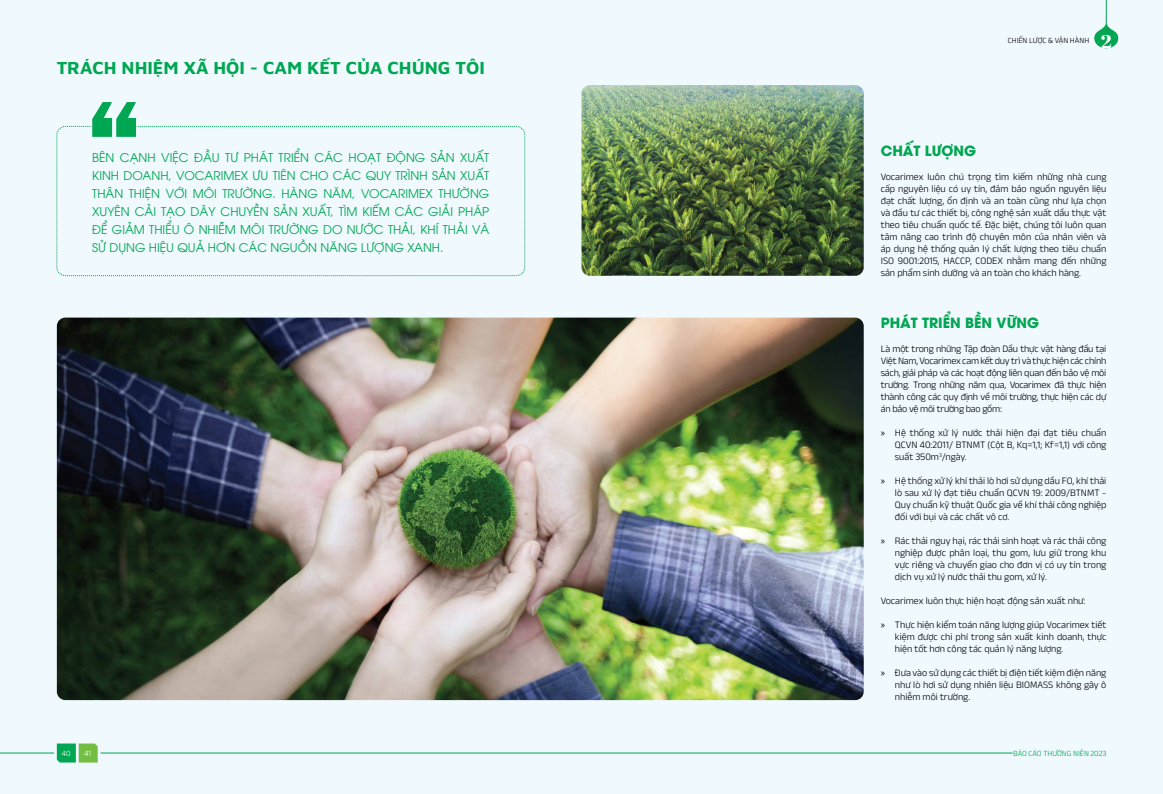
<style>
.page{position:relative;width:1163px;height:794px;background:#fff}
.page>*{position:absolute;margin:0;border:0;box-sizing:border-box;transform-origin:0 0}
.t1{font:19.8px "VL Abril Fatface Regular";color:#fff}
.t2{font:700 18px "Maven Pro";color:#00a651}
.t3{font:700 14px "UTM Avo";color:#00a651}
.t4{font:12px/18px "UTM Avo";color:#00a651;text-align:justify}
.t5{font:300 10px/12px "Anek Latin";color:#000;text-align:justify}
.t6{font:300 8px "Anek Latin";color:#00a651}
.t7{font:300 8px "Anek Latin";color:#000}
.t8{font:300 8px "Anek Latin";color:#fff}
.s1{font-family:"Myriad Pro";font-weight:400}
</style>
<div class="page">
<div style="left:0;top:0;width:1162px;height:794px;background:#eff9fe"></div>
<svg style="left:57px;top:102px;width:468px;height:174px"></svg>
<img style="left:57px;top:317px;width:806px;height:383px">
<img style="left:581px;top:85px;width:282px;height:191px">
<svg style="left:1094px;top:0;width:23px;height:48px"></svg>
<svg style="left:57px;top:743px;width:41px;height:19px"></svg>
<hr style="left:0;top:753px;width:54px;height:1px;background:#00a651">
<hr style="left:100px;top:753px;width:912px;height:1px;background:#00a651">
<h2 class="t2" style="left:57px;top:55px;width:429px">TRÁCH NHIỆM XÃ HỘI - CAM KẾT CỦA CHÚNG TÔI</h2>
<p class="t4" style="left:92px;top:147px;width:398px">BÊN CẠNH VIỆC ĐẦU TƯ PHÁT TRIỂN CÁC HOẠT ĐỘNG SẢN XUẤT KINH DOANH, VOCARIMEX ƯU TIÊN CHO CÁC QUY TRÌNH SẢN XUẤT THÂN THIỆN VỚI MÔI TRƯỜNG. HÀNG NĂM, VOCARIMEX THƯỜNG XUYÊN CẢI TẠO DÂY CHUYỀN SẢN XUẤT, TÌM KIẾM CÁC GIẢI PHÁP ĐỂ GIẢM THIỂU Ô NHIỄM MÔI TRƯỜNG DO NƯỚC THẢI, KHÍ THẢI VÀ SỬ DỤNG HIỆU QUẢ HƠN CÁC NGUỒN NĂNG LƯỢNG XANH.</p>
<p class="t7" style="left:1007px;top:35px;width:83px">CHIẾN LƯỢC &amp; VẬN HÀNH</p>
<h1 class="t1" style="left:1100px;top:26px;width:12px">2</h1>
<h3 class="t3" style="left:880px;top:139px;width:97px">CHẤT LƯỢNG</h3>
<p class="t5" style="left:880px;top:170px;width:227px">Vocarimex luôn chú trọng tìm kiếm những nhà cung cấp nguyên liệu có uy tín, đảm bảo nguồn nguyên liệu đạt chất lượng, ổn định và an toàn cũng như lựa chọn và đầu tư các thiết bị, công nghệ sản xuất dầu thực vật theo tiêu chuẩn quốc tế. Đặc biệt, chúng tôi luôn quan tâm nâng cao trình độ chuyên môn của nhân viên và áp dụng hệ thống quản lý chất lượng theo tiêu chuẩn ISO 9001:2015, HACCP, CODEX nhằm mang đến những sản phẩm sinh dưỡng và an toàn cho khách hàng.</p>
<h3 class="t3" style="left:880px;top:311px;width:160px">PHÁT TRIỂN BỀN VỮNG</h3>
<p class="t5" style="left:880px;top:342px;width:227px">Là một trong những Tập đoàn Dầu thực vật hàng đầu tại Việt Nam, Vocarimex cam kết duy trì và thực hiện các chính sách, giải pháp và các hoạt động liên quan đến bảo vệ môi trường. Trong những năm qua, Vocarimex đã thực hiện thành công các quy định về môi trường, thực hiện các dự án bảo vệ môi trường bao gồm:</p>
<p class="t5" style="left:894px;top:426px;width:213px;text-indent:-14px"><span class="s1">»</span> Hệ thống xử lý nước thải hiện đại đạt tiêu chuẩn QCVN 40:2011/ BTNMT (Cột B, Kq=1,1; Kf=1,1) với công suất 350m<sup>3</sup>/ngày.</p>
<p class="t5" style="left:894px;top:474px;width:213px;text-indent:-14px"><span class="s1">»</span> Hệ thống xử lý khí thải lò hơi sử dụng dầu FO, khí thải lò sau xử lý đạt tiêu chuẩn QCVN 19: 2009/BTNMT - Quy chuẩn kỹ thuật Quốc gia về khí thải công nghiệp đối với bụi và các chất vô cơ.</p>
<p class="t5" style="left:894px;top:534px;width:213px;text-indent:-14px"><span class="s1">»</span> Rác thải nguy hại, rác thải sinh hoạt và rác thải công nghiệp được phân loại, thu gom, lưu giữ trong khu vực riêng và chuyển giao cho đơn vị có uy tín trong dịch vụ xử lý nước thải thu gom, xử lý.</p>
<p class="t5" style="left:880px;top:594px;width:206px">Vocarimex luôn thực hiện hoạt động sản xuất như:</p>
<p class="t5" style="left:894px;top:618px;width:213px;text-indent:-14px"><span class="s1">»</span> Thực hiện kiểm toán năng lượng giúp Vocarimex tiết kiệm được chi phí trong sản xuất kinh doanh, thực hiện tốt hơn công tác quản lý năng lượng.</p>
<p class="t5" style="left:894px;top:666px;width:213px;text-indent:-14px"><span class="s1">»</span> Đưa vào sử dụng các thiết bị điện tiết kiệm điện năng như lò hơi sử dụng nhiên liệu BIOMASS không gây ô nhiễm môi trường.</p>
<p class="t8" style="left:62px;top:747px;width:10px">40</p>
<p class="t8" style="left:84px;top:747px;width:8px">41</p>
<p class="t6" style="left:1012px;top:747px;width:95px">BÁO CÁO THƯỜNG NIÊN 2023</p>
</div>
